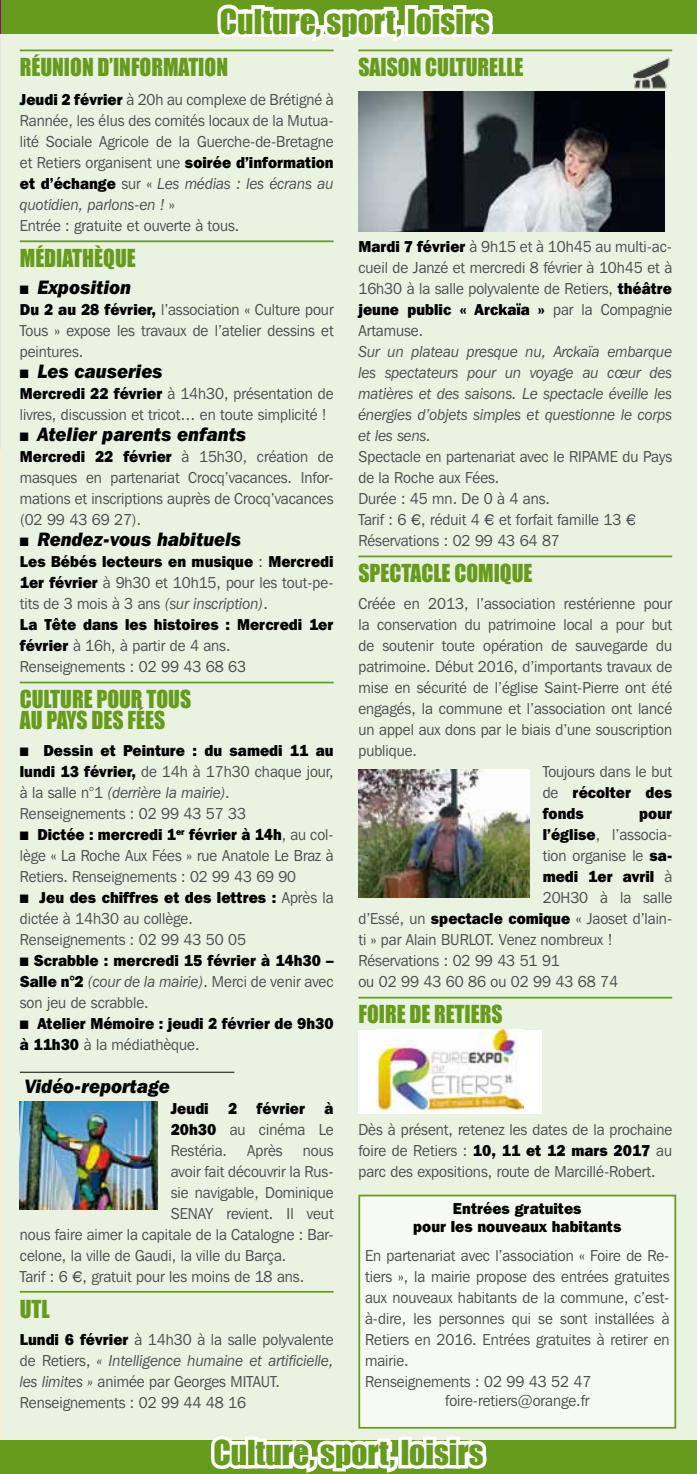
<style>
.page{position:relative;width:697px;height:1474px;background:#fff}
.page>*{position:absolute;margin:0;border:0;box-sizing:border-box;transform-origin:0 0}
.t1{font:31.5px "Impact";color:#679b1d}
.t2{font:22.75px/21px "Impact";color:#679b1d;scale:.95 1}
.t3{font:italic 800 19.25px "Franklin Gothic IT Cby BT";color:#000;scale:.95 1}
.t4{font:15.75px/21px "Franklin Gothic IT Cby BT";color:#4b4b4d;scale:.95 1}
.t5{font:800 15.75px/21px "Franklin Gothic IT Cby BT";color:#000;text-align:justify;scale:.95 1}
.t6{font:italic 15.75px/21px "Franklin Gothic IT Cby BT";color:#4b4b4d;text-align:justify;scale:.95 1}
.t7{font:15.75px/21px "Franklin Gothic IT Cby BT";color:#4b4b4d;text-align:justify;scale:.94 1}
.s1{font-weight:800;color:#000}
.s2{font-style:italic}
.s3{font-family:"Euro Classic"}
.s4{font-weight:400;color:#4b4b4d}
.s5{color:#000}
.s6{font-weight:400;font-style:italic;color:#4b4b4d}
</style>
<div class="page">
<div style="left:1px;top:0;width:696px;height:1448px;background:#eaf3e2"></div>
<hr style="left:0;top:448px;width:1px;height:1000px;background:#feebd2">
<hr style="left:0;top:33px;width:1px;height:417px;background:#ebe5e9">
<hr style="left:20px;top:50px;width:314px;height:1px;background:#679b1d">
<hr style="left:20px;top:240px;width:314px;height:2px;background:#679b1d">
<hr style="left:20px;top:681px;width:314px;height:2px;background:#679b1d">
<hr style="left:20px;top:1071px;width:214px;height:1px;background:#000">
<hr style="left:20px;top:1290px;width:314px;height:2px;background:#679b1d">
<img style="left:20px;top:1101px;width:138px;height:108px">
<hr style="left:358px;top:50px;width:314px;height:1px;background:#679b1d">
<hr style="left:358px;top:555px;width:314px;height:2px;background:#679b1d">
<hr style="left:358px;top:996px;width:314px;height:2px;background:#679b1d">
<img style="left:358px;top:91px;width:306px;height:140px">
<img style="left:358px;top:769px;width:172px;height:128px">
<div style="left:358px;top:1029px;width:184px;height:84px;background:#fff"></div>
<img style="left:376px;top:1029px;width:148px;height:81px">
<div style="left:359px;top:1195px;width:316px;height:232px;background:#f7faf4"></div>
<div style="left:358px;top:1194px;width:318px;height:234px;border:2px solid #679b1d"></div>
<img style="left:628px;top:57px;width:42px;height:35px">
<div style="left:0;top:1439px;width:697px;height:34px;background:#679b1d"></div>
<svg style="left:205px;top:1436px;width:287px;height:37px"></svg>
<div style="left:1px;top:0;width:696px;height:33px;background:#679b1d"></div>
<svg style="left:212px;top:4px;width:287px;height:48px"></svg>
<hr style="left:0;top:0;width:1px;height:33px;background:#890f76">
<h1 class="t1" style="left:220px;top:-3px;width:272px">Culture, sport, loisirs</h1>
<h2 class="t2" style="left:20px;top:56px;width:151px">RÉUNION D’INFORMATI</h2>
<h2 class="t2" style="left:205px;top:56px;width:24px">ON</h2>
<p class="t4" style="left:20px;top:89px;width:332px"><span class="s1">Jeudi 2 février</span> à 20h au complexe de Brétigné à Rannée, les élus des comités locaux de la Mutua&shy;lité Sociale Agricole de la Guerche-de-Bretagne et Retiers organisent une <span class="s1">soirée d’information et d’échange</span> sur « <span class="s2">Les médias : les écrans au quotidien, parlons-en !</span> »<br>Entrée : gratuite et ouverte à tous.</p>
<h2 class="t2" style="left:20px;top:247px;width:124px">Médiathèque</h2>
<p class="t3" style="left:20px;top:276px;width:119px">■ Exposition</p>
<p class="t4" style="left:20px;top:299px;width:332px;text-align:justify"><span class="s1">Du 2 au 28 février,</span> l’association « Culture pour Tous » expose les travaux de l’atelier dessins et peintures.</p>
<p class="t3" style="left:20px;top:360px;width:152px">■ Les causeries</p>
<p class="t4" style="left:20px;top:383px;width:332px"><span class="s1">Mercredi 22 février</span> à 14h30, présentation de livres, discussion et tricot… en toute simplicité !</p>
<p class="t3" style="left:20px;top:423px;width:240px">■ Atelier parents enfants</p>
<p class="t4" style="left:20px;top:446px;width:332px;text-align:justify"><span class="s1">Mercredi 22 février</span> à 15h30, création de masques en partenariat Crocq’vacances. Infor&shy;mations et inscriptions auprès de Crocq’vacances (02 99 43 69 27).</p>
<p class="t3" style="left:20px;top:528px;width:235px">■ Rendez-vous habituels</p>
<p class="t4" style="left:20px;top:551px;width:332px"><span class="s1">Les Bébés lecteurs en musique</span> : <span class="s1">Mercredi 1er février</span> à 9h30 et 10h15, pour les tout-pe&shy;tits de 3 mois à 3 ans <span class="s2">(sur inscription)</span>.<br><span class="s1">La Tête dans les histoires : Mercredi 1er février</span> à 16h, à partir de 4 ans.<br>Renseignements : 02 99 43 68 63</p>
<h2 class="t2" style="left:20px;top:688px;width:12px">CULTURE</h2>
<h2 class="t2" style="left:358px;top:56px;width:12px">SAIS</h2>
<h2 class="t2" style="left:398px;top:56px;width:40px">ON CULTURELLE</h2>
<p class="t4" style="left:358px;top:236px;width:332px;text-align:justify"><span class="s1">Mardi 7 février</span> à 9h15 et à 10h45 au multi-ac&shy;cueil de Janzé et mercredi 8 février à 10h45 et à 16h30 à la salle polyvalente de Retiers, <span class="s1">théâtre jeune public « Arckaïa »</span> par la Compagnie Artamuse.</p>
<p class="t6" style="left:358px;top:341px;width:332px">Sur un plateau presque nu, Arckaïa embarque les spectateurs pour un voyage au cœur des matières et des saisons. Le spectacle éveille les énergies d’objets simples et questionne le corps et les sens.</p>
<p class="t4" style="left:358px;top:446px;width:332px">Spectacle en partenariat avec le RIPAME du Pays de la Roche aux Fées.<br>Durée : 45 mn. De 0 à 4 ans.<br>Tarif : 6 <span class="s3">g</span>, réduit 4 <span class="s3">g</span> et forfait famille 13 <span class="s3">g<br></span>Réservations : 02 99 43 64 87</p>
<h2 class="t2" style="left:358px;top:562px;width:35px">SPECTACLE</h2>
<h2 class="t2" style="left:454px;top:562px;width:72px">COMIQUE</h2>
<p class="t4" style="left:358px;top:593px;width:332px">Créée en 2013, l’association restérienne pour</p>
<p class="t4" style="left:358px;top:614px;width:332px">la conservation du patrimoine local a pour but</p>
<p class="t4" style="left:358px;top:635px;width:332px">de soutenir toute opération de sauvegarde du</p>
<p class="t4" style="left:358px;top:656px;width:332px">patrimoine. Début 2016, d’importants travaux de</p>
<p class="t4" style="left:358px;top:677px;width:332px">mise en sécurité de l’église Saint-Pierre ont été</p>
<p class="t4" style="left:358px;top:698px;width:332px">engagés, la commune et l’association ont lancé</p>
<p class="t4" style="left:358px;top:719px;width:332px">un appel aux dons par le biais d’une souscription</p>
<p class="t4" style="left:358px;top:740px;width:63px">publique.</p>
<p class="t4" style="left:543px;top:761px;width:138px">Toujours dans le but</p>
<p class="t5" style="left:543px;top:782px;width:138px"><span class="s4">de</span> récolter des</p>
<p class="t5" style="left:543px;top:803px;width:45px">fonds</p>
<p class="t5" style="left:639px;top:803px;width:36px">pour</p>
<p class="t4" style="left:543px;top:824px;width:138px"><span class="s1">l’église</span>, l’associa-</p>
<p class="t4" style="left:543px;top:845px;width:138px">tion organise le <span class="s1">sa-</span></p>
<p class="t5" style="left:543px;top:866px;width:138px">medi 1er avril <span class="s4">à</span></p>
<p class="t4" style="left:543px;top:887px;width:138px">20H30 à la salle</p>
<p class="t4" style="left:358px;top:908px;width:332px">d’Essé, un <span class="s1">spectacle comique</span> « Jaoset d’lain-</p>
<p class="t4" style="left:358px;top:929px;width:269px">ti » par Alain BURLOT. Venez nombreux !</p>
<p class="t4" style="left:358px;top:950px;width:214px">Réservations : 02 99 43 51 91</p>
<p class="t4" style="left:358px;top:971px;width:275px">ou 02 99 43 60 86 ou 02 99 43 68 74</p>
<h2 class="t2" style="left:358px;top:1003px;width:91px">FOIRE DE RETIERS</h2>
<h2 class="t2" style="left:20px;top:688px;width:169px;text-indent:77px">POUR TOUS<br>AU PAYS DES FÉES</h2>
<p class="t4" style="left:20px;top:740px;width:332px"><span class="s5">■</span> <span class="s1">Dessin et Peinture : du samedi 11 au lundi 13 février,</span> de 14h à 17h30 chaque jour, à la salle n°1 <span class="s2">(derrière la mairie).<br></span>Renseignements : 02 99 43 57 33</p>
<p class="t7" style="left:20px;top:824px;width:335px"><span class="s5">■</span> <span class="s1">Dictée : mercredi 1</span><sup>er</sup> <span class="s1">février à 14h</span>, au col&shy;lège « La Roche Aux Fées » rue Anatole Le Braz à Retiers. Renseignements : 02 99 43 69 90</p>
<p class="t4" style="left:20px;top:887px;width:332px"><span class="s5">■</span> <span class="s1">Jeu des chiffres et des lettres :</span> Après la dictée à 14h30 au collège.<br>Renseignements : 02 99 43 50 05</p>
<p class="t5" style="left:20px;top:950px;width:332px">■ Scrabble : mercredi 15 février à 14h30 – Salle n°2 <span class="s6">(cour de la mairie)</span><span class="s4">. Merci de venir avec son jeu de scrabble.</span></p>
<p class="t5" style="left:20px;top:1013px;width:332px">■ Atelier Mémoire : jeudi 2 février de 9h30 à 11h30 <span class="s4">à la médiathèque.</span></p>
<p class="t3" style="left:25px;top:1074px;width:155px">Vidéo-reportage</p>
<p class="t5" style="left:171px;top:1097px;width:173px">Jeudi 2 février à 20h30 <span class="s4">au cinéma Le Restéria.</span></p>
<p class="t4" style="left:358px;top:1118px;width:332px;text-align:justify">Dès à présent, retenez les dates de la prochaine foire de Retiers : <span class="s1">10, 11 et 12 mars 2017</span> au parc des expositions, route de Marcillé-Robert.</p>
<p class="t5" style="left:413px;top:1198px;width:221px;line-height:18.4px;text-align:center">Entrées gratuites<br>pour les nouveaux habitants</p>
<p class="t4" style="left:365px;top:1244px;width:322px">En partenariat avec l’association « Foire de Re&shy;tiers », la mairie propose des entrées gratuites aux nouveaux habitants de la commune, c’est&shy;à-dire, les personnes qui se sont installées à Retiers en 2016. Entrées gratuites à retirer en mairie.<br>Renseignements : 02 99 43 52 47</p>
<p class="t4" style="left:445px;top:1389px;width:153px">foire-retiers@orange.fr</p>
<h1 class="t1" style="left:213px;top:1428px;width:272px">Culture, sport, loisirs</h1>
<p class="t4" style="left:247px;top:1139px;width:39px">Après</p>
<p class="t4" style="left:303px;top:1139px;width:34px">nous</p>
<p class="t4" style="left:171px;top:1160px;width:173px">avoir fait découvrir la Rus-</p>
<p class="t4" style="left:171px;top:1181px;width:173px">sie navigable, Dominique</p>
<p class="t4" style="left:171px;top:1202px;width:173px">SENAY revient. Il veut</p>
<p class="t4" style="left:20px;top:1223px;width:332px">nous faire aimer la capitale de la Catalogne : Bar-</p>
<p class="t4" style="left:20px;top:1244px;width:282px">celone, la ville de Gaudi, la ville du Barça.</p>
<p class="t4" style="left:20px;top:1265px;width:301px">Tarif : 6 <span class="s3">g</span>, gratuit pour les moins de 18 ans.</p>
<h2 class="t2" style="left:20px;top:1297px;width:12px">UTL</h2>
<p class="t4" style="left:20px;top:1328px;width:332px"><span class="s1">Lundi 6 février</span> à 14h30 à la salle polyvalente de Retiers, <span class="s2">« Intelligence humaine et artificielle, les limites »</span> animée par Georges MITAUT.<br>Renseignements : 02 99 44 48 16</p>
</div>
